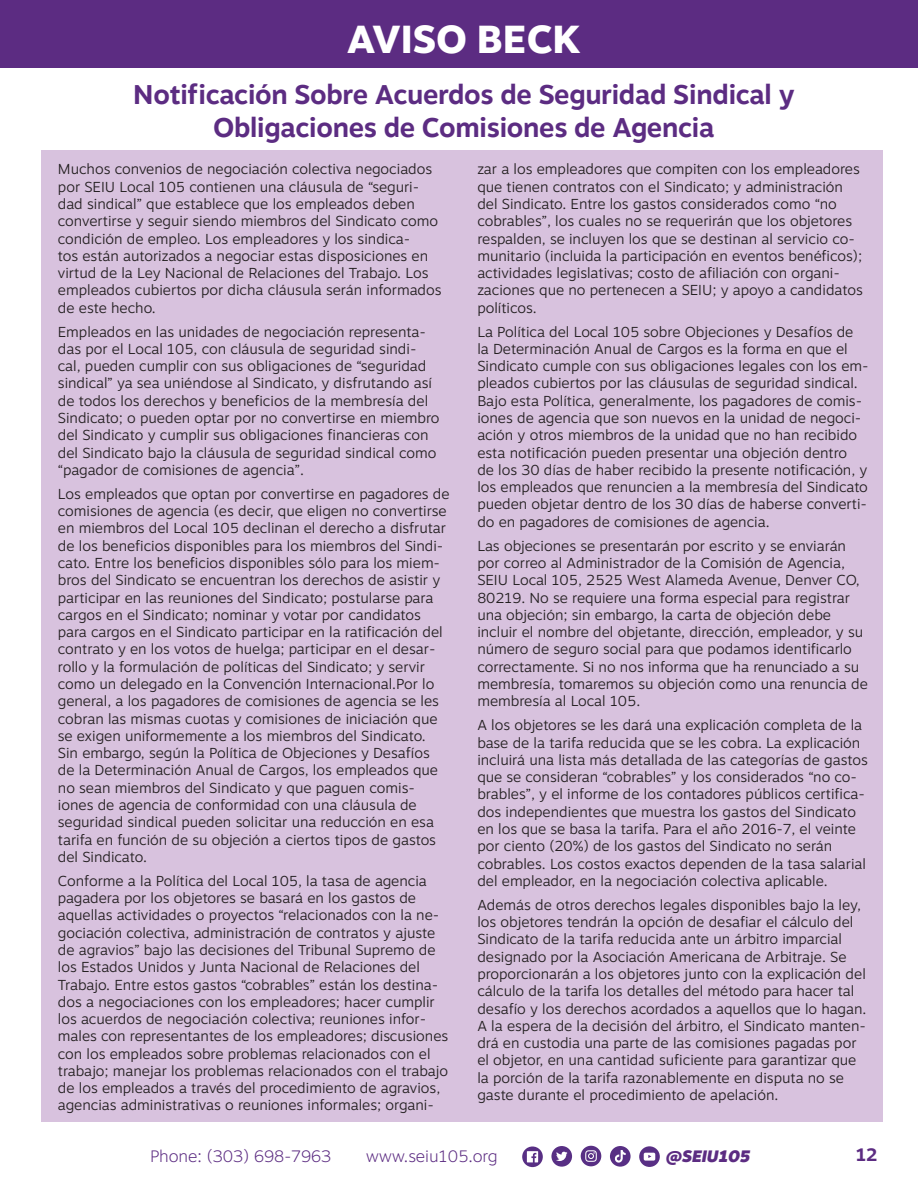
<style>
.page{position:relative;width:918px;height:1188px;background:#fff}
.page>*{position:absolute;margin:0;border:0;box-sizing:border-box;transform-origin:0 0}
.Page_Header_-_EN{font:800 39px "Motiva Sans";color:#fff}
.Page_Header_-_EN-2{font:700 27px/33px "Motiva Sans";letter-spacing:-.01em;color:#5c2c82;text-align:center}
.t1{font:700 18px "Motiva Sans";color:#5c2c82}
.t2{font:100 16.5px "Motiva Sans";color:#5c2c82}
.t3{font:italic 900 16.5px "Motiva Sans";color:#5c2c82}
.Body_Copy_SP{font:300 14.4px/17.2px "Motiva Sans";color:#231f20}
</style>
<div class="page">
<svg style="left:522px;top:1147px;width:21px;height:20px"></svg>
<svg style="left:527px;top:1151px;width:11px;height:11px"></svg>
<div style="left:551px;top:1146px;width:21px;height:21px;background:#582f84;border-radius:50%"></div>
<svg style="left:556px;top:1151px;width:12px;height:10px"></svg>
<div style="left:581px;top:1146px;width:20px;height:20px;background:#582f84;border-radius:50%"></div>
<svg style="left:585px;top:1150px;width:12px;height:12px"></svg>
<div style="left:610px;top:1146px;width:21px;height:21px;background:#582f84;border-radius:50%"></div>
<svg style="left:614px;top:1150px;width:12px;height:13px"></svg>
<svg style="left:639px;top:1146px;width:21px;height:21px"></svg>
<svg style="left:644px;top:1153px;width:11px;height:8px"></svg>
<div style="left:41px;top:150px;width:841px;height:972px;background:#d8c2de"></div>
<div style="left:0;top:0;width:918px;height:68px;background:#5c2c82"></div>
<p class="Page_Header_-_EN" style="left:347px;top:11px;width:235px">AVISO BECK</p>
<p class="Page_Header_-_EN-2" style="left:133px;top:78px;width:663px">Notificación Sobre Acuerdos de Seguridad Sindical y<br>Obligaciones de Comisiones de Agencia</p>
<p class="Body_Copy_SP" style="left:58px;top:160px;width:385px">Muchos convenios de negociación colectiva negociados por SEIU Local 105 contienen una cláusula de “seguri&shy;dad sindical” que establece que los empleados deben convertirse y seguir siendo miembros del Sindicato como condición de empleo. Los empleadores y los sindica-<br>tos están autorizados a negociar estas disposiciones en virtud de la Ley Nacional de Relaciones del Trabajo. Los empleados cubiertos por dicha cláusula serán informados de este hecho.</p>
<p class="Body_Copy_SP" style="left:58px;top:323px;width:383px">Empleados en las unidades de negociación representa&shy;das por el Local 105, con cláusula de seguridad sindi&shy;cal, pueden cumplir con sus obligaciones de “seguridad sindical” ya sea uniéndose al Sindicato, y disfrutando así de todos los derechos y beneficios de la membresía del Sindicato; o pueden optar por no convertirse en miembro del Sindicato y cumplir sus obligaciones financieras con del Sindicato bajo la cláusula de seguridad sindical como “pagador de comisiones de agencia”.</p>
<p class="Body_Copy_SP" style="left:58px;top:485px;width:393px">Los empleados que optan por convertirse en pagadores de comisiones de agencia (es decir, que eligen no convertirse en miembros del Local 105 declinan el derecho a disfrutar de los beneficios disponibles para los miembros del Sindi&shy;cato. Entre los beneficios disponibles sólo para los miem&shy;bros del Sindicato se encuentran los derechos de asistir y participar en las reuniones del Sindicato; postularse para cargos en el Sindicato; nominar y votar por candidatos para cargos en el Sindicato participar en la ratificación del contrato y en los votos de huelga; participar en el desar&shy;rollo y la formulación de políticas del Sindicato; y servir como un delegado en la Convención Internacional.Por lo general, a los pagadores de comisiones de agencia se les cobran las mismas cuotas y comisiones de iniciación que se exigen uniformemente a los miembros del Sindicato.<br>Sin embargo, según la Política de Objeciones y Desafíos de la Determinación Anual de Cargos, los empleados que no sean miembros del Sindicato y que paguen comis&shy;iones de agencia de conformidad con una cláusula de seguridad sindical pueden solicitar una reducción en esa tarifa en función de su objeción a ciertos tipos de gastos del Sindicato.</p>
<p class="Body_Copy_SP" style="left:58px;top:872px;width:392px">Conforme a la Política del Local 105, la tasa de agencia pagadera por los objetores se basará en los gastos de aquellas actividades o proyectos “relacionados con la ne&shy;gociación colectiva, administración de contratos y ajuste de agravios” bajo las decisiones del Tribunal Supremo de los Estados Unidos y Junta Nacional de Relaciones del Trabajo. Entre estos gastos “cobrables” están los destina&shy;dos a negociaciones con los empleadores; hacer cumplir los acuerdos de negociación colectiva; reuniones infor&shy;males con representantes de los empleadores; discusiones con los empleados sobre problemas relacionados con el trabajo; manejar los problemas relacionados con el trabajo de los empleados a través del procedimiento de agravios, agencias administrativas o reuniones informales; organi-</p>
<p class="Body_Copy_SP" style="left:477px;top:160px;width:387px">zar a los empleadores que compiten con los empleadores que tienen contratos con el Sindicato; y administración del Sindicato. Entre los gastos considerados como “no cobrables”, los cuales no se requerirán que los objetores respalden, se incluyen los que se destinan al servicio co&shy;munitario (incluida la participación en eventos benéficos); actividades legislativas; costo de afiliación con organi&shy;zaciones que no pertenecen a SEIU; y apoyo a candidatos políticos.</p>
<p class="Body_Copy_SP" style="left:477px;top:323px;width:393px">La Política del Local 105 sobre Objeciones y Desafíos de<br>la Determinación Anual de Cargos es la forma en que el Sindicato cumple con sus obligaciones legales con los em&shy;pleados cubiertos por las cláusulas de seguridad sindical.<br>Bajo esta Política, generalmente, los pagadores de comis&shy;iones de agencia que son nuevos en la unidad de negoci&shy;ación y otros miembros de la unidad que no han recibido esta notificación pueden presentar una objeción dentro<br>de los 30 días de haber recibido la presente notificación, y los empleados que renuncien a la membresía del Sindicato pueden objetar dentro de los 30 días de haberse converti&shy;do en pagadores de comisiones de agencia.</p>
<p class="Body_Copy_SP" style="left:477px;top:537px;width:392px">Las objeciones se presentarán por escrito y se enviarán por correo al Administrador de la Comisión de Agencia, SEIU Local 105, 2525 West Alameda Avenue, Denver CO, 80219. No se requiere una forma especial para registrar una objeción; sin embargo, la carta de objeción debe incluir el nombre del objetante, dirección, empleador, y su número de seguro social para que podamos identificarlo correctamente. Si no nos informa que ha renunciado a su membresía, tomaremos su objeción como una renuncia de membresía al Local 105.</p>
<p class="Body_Copy_SP" style="left:477px;top:716px;width:392px">A los objetores se les dará una explicación completa de la base de la tarifa reducida que se les cobra. La explicación incluirá una lista más detallada de las categorías de gastos que se consideran “cobrables” y los considerados “no co&shy;brables”, y el informe de los contadores públicos certifica&shy;dos independientes que muestra los gastos del Sindicato en los que se basa la tarifa. Para el año 2016-7, el veinte por ciento (20%) de los gastos del Sindicato no serán cobrables. Los costos exactos dependen de la tasa salarial del empleador, en la negociación colectiva aplicable.</p>
<p class="Body_Copy_SP" style="left:477px;top:896px;width:391px">Además de otros derechos legales disponibles bajo la ley, los objetores tendrán la opción de desafiar el cálculo del Sindicato de la tarifa reducida ante un árbitro imparcial designado por la Asociación Americana de Arbitraje. Se proporcionarán a los objetores junto con la explicación del cálculo de la tarifa los detalles del método para hacer tal desafío y los derechos acordados a aquellos que lo hagan.<br>A la espera de la decisión del árbitro, el Sindicato manten&shy;drá en custodia una parte de las comisiones pagadas por el objetor, en una cantidad suficiente para garantizar que la porción de la tarifa razonablemente en disputa no se gaste durante el procedimiento de apelación.</p>
<p class="t2" style="left:150px;top:1144px;width:183px">Phone: (303) 698-7963</p>
<p class="t2" style="left:366px;top:1144px;width:133px">www.seiu105.org</p>
<p class="t3" style="left:666px;top:1144px;width:86px">@SEIU105</p>
<p class="t1" style="left:856px;top:1142px;width:23px">12</p>
</div>
